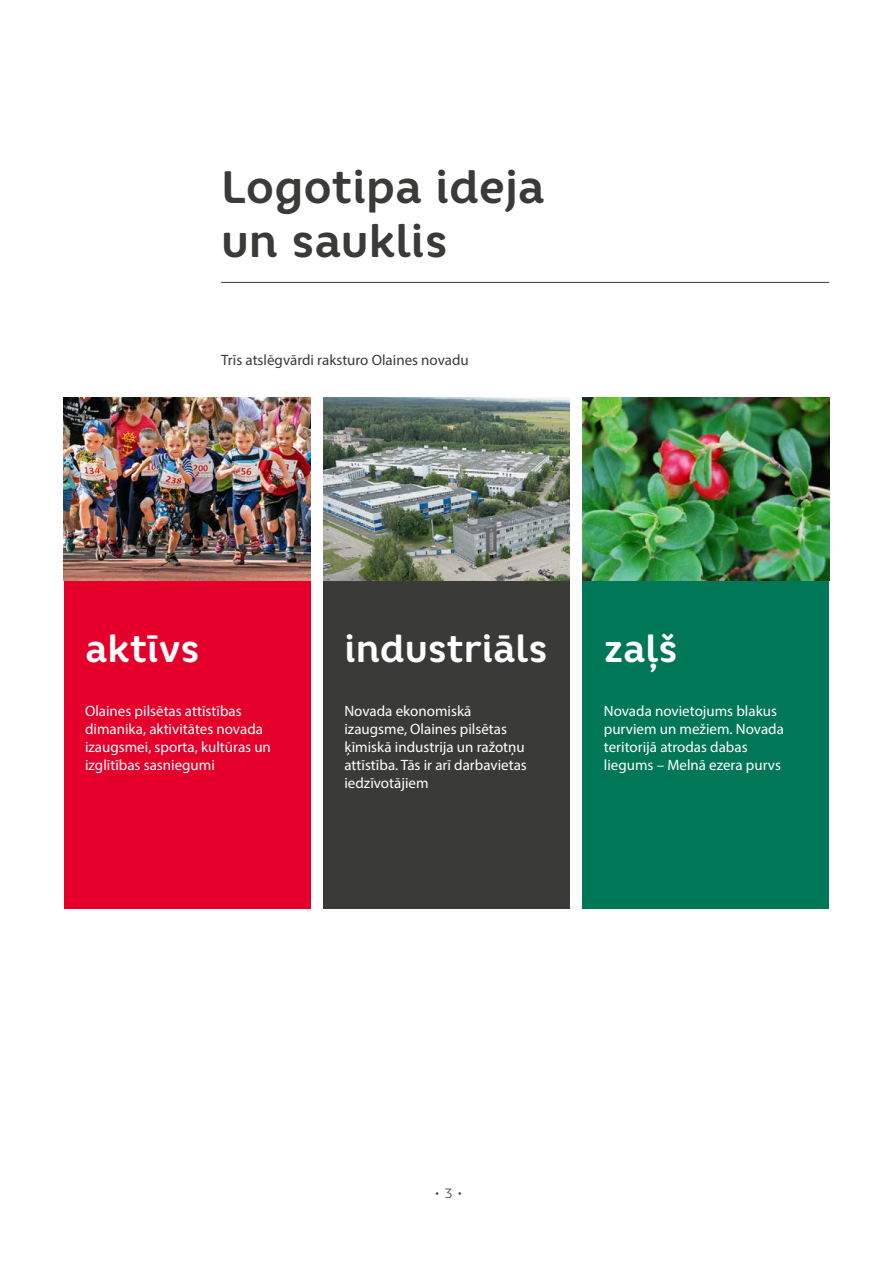
<style>
.page{position:relative;width:893px;height:1263px;background:#fff}
.page>*{position:absolute;margin:0;border:0;box-sizing:border-box;transform-origin:0 0}
.t1{font:700 45px/54px "Core Rhino 65";color:#3a3a39}
.t2{font:700 37.5px "Core Rhino 65";color:#fff}
.t3{font:15px/18px "Myriad Pro";color:#fff}
.t4{font:15px "Myriad Pro";color:#3a3a39}
.t5{font:300 13.5px "Core Rhino 35";color:#3a3a39}
</style>
<div class="page">
<div style="left:323px;top:398px;width:247px;height:510px;background:#3a3a39"></div>
<img style="left:323px;top:398px;width:247px;height:183px">
<div style="left:583px;top:398px;width:246px;height:510px;background:#007757"></div>
<img style="left:583px;top:398px;width:246px;height:183px">
<div style="left:64px;top:398px;width:246px;height:510px;background:#e4002b"></div>
<img style="left:64px;top:398px;width:246px;height:183px">
<hr style="left:221px;top:282px;width:608px;height:1px;background:#3a3a39">
<h1 class="t1" style="left:221px;top:160px;width:325px">Logotipa ideja un sauklis</h1>
<p class="t4" style="left:221px;top:351px;width:249px">Trīs atslēgvārdi raksturo Olaines novadu</p>
<h2 class="t2" style="left:85px;top:624px;width:116px">aktīvs</h2>
<p class="t3" style="left:85px;top:702px;width:187px">Olaines pilsētas attīstības dimanika, aktivitātes novada izaugsmei, sporta, kultūras un izglītības sasniegumi</p>
<h2 class="t2" style="left:344px;top:624px;width:204px">industriāls</h2>
<p class="t3" style="left:344px;top:702px;width:184px">Novada ekonomiskā izaugsme, Olaines pilsētas ķīmiskā industrija un ražotņu attīstība. Tās ir arī darbavietas iedzīvotājiem</p>
<h2 class="t2" style="left:604px;top:624px;width:75px">zaļš</h2>
<p class="t3" style="left:604px;top:702px;width:182px">Novada novietojums blakus purviem un mežiem. Novada teritorijā atrodas dabas liegums – Melnā ezera purvs</p>
<p class="t5" style="left:435px;top:1184px;width:29px">• 3 •</p>
</div>
